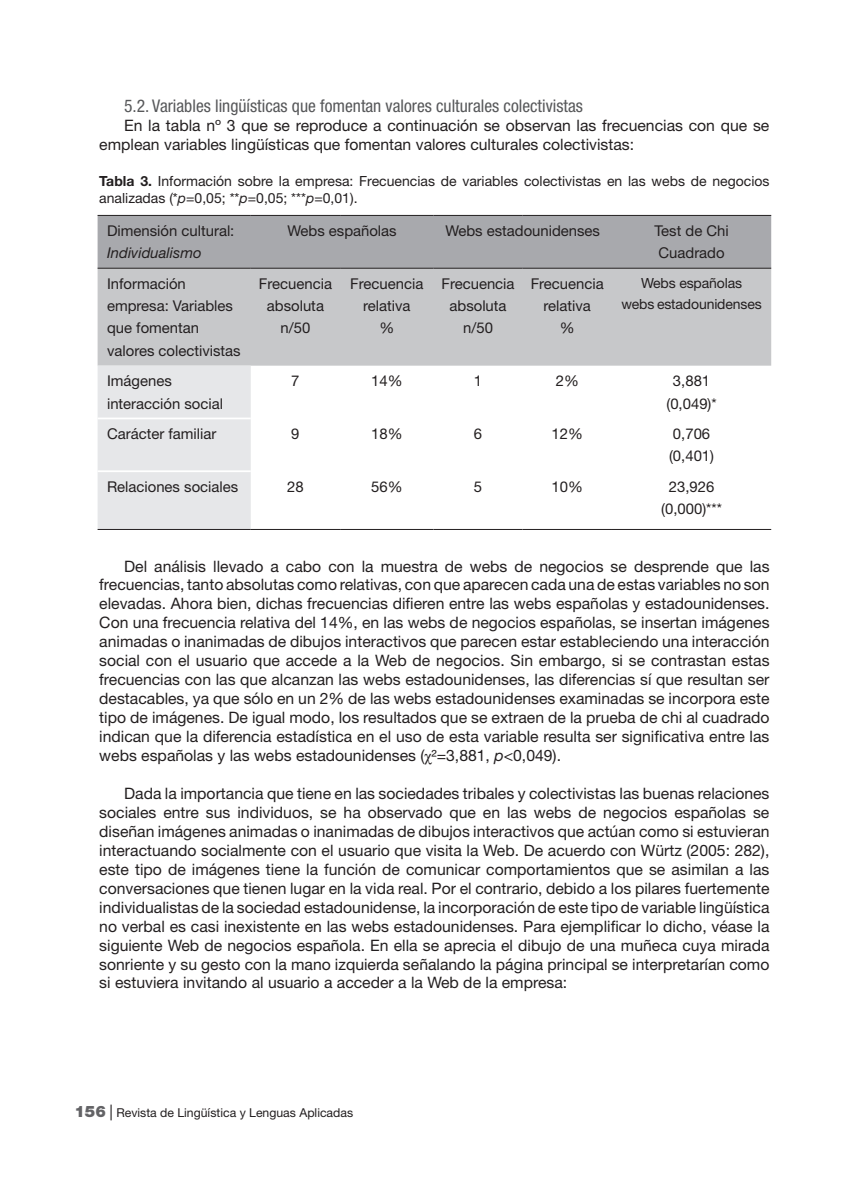
<style>
.page{position:relative;width:844px;height:1191px;background:#fff}
.page>*{position:absolute;margin:0;border:0;box-sizing:border-box;transform-origin:0 0}
.t1{font:condensed 17.5px "Helvetica Neue LT Std";color:#57585a}
.t2{font:15.75px/18.9px "Helvetica Neue LT Std";color:#231f20;text-align:justify}
.t3{font:14.88px/22.4px "Helvetica Neue LT Std";color:#231f20;text-align:center}
.t4{font:italic 14.88px "Helvetica Neue LT Std";color:#231f20}
.t5{font:14px/16.8px "Helvetica Neue LT Std";color:#231f20}
.t6{font:12.25px "Helvetica Neue LT Std";color:#231f20}
.s1{font-weight:700}
.s2{font-style:italic}
.s3{font-family:"Times New Roman"}
.s4{font-weight:900;font-size:15.75px;color:#636366}
.s5{font-size:15.75px}
</style>
<div class="page">
<div style="left:98px;top:216px;width:673px;height:52px;background:#a8a9ad"></div>
<div style="left:98px;top:269px;width:673px;height:97px;background:#c7c8ca"></div>
<div style="left:98px;top:366px;width:153px;height:163px;background:#e6e7e9"></div>
<hr style="left:98px;top:215px;width:153px;height:1px;background:#231f20">
<hr style="left:251px;top:215px;width:89px;height:1px;background:#231f20">
<hr style="left:340px;top:215px;width:93px;height:1px;background:#231f20">
<hr style="left:433px;top:215px;width:89px;height:1px;background:#231f20">
<hr style="left:522px;top:215px;width:89px;height:1px;background:#231f20">
<hr style="left:611px;top:215px;width:160px;height:1px;background:#231f20">
<hr style="left:98px;top:268px;width:153px;height:1px;background:#231f20">
<hr style="left:251px;top:268px;width:89px;height:1px;background:#231f20">
<hr style="left:340px;top:268px;width:93px;height:1px;background:#231f20">
<hr style="left:433px;top:268px;width:89px;height:1px;background:#231f20">
<hr style="left:522px;top:268px;width:89px;height:1px;background:#231f20">
<hr style="left:611px;top:268px;width:160px;height:1px;background:#231f20">
<hr style="left:98px;top:529px;width:153px;height:1px;background:#231f20">
<hr style="left:251px;top:529px;width:89px;height:1px;background:#231f20">
<hr style="left:340px;top:529px;width:93px;height:1px;background:#231f20">
<hr style="left:433px;top:529px;width:89px;height:1px;background:#231f20">
<hr style="left:522px;top:529px;width:89px;height:1px;background:#231f20">
<hr style="left:611px;top:529px;width:160px;height:1px;background:#231f20">
<hr style="left:98px;top:417px;width:153px;height:2px;background:#fff">
<hr style="left:98px;top:470px;width:153px;height:2px;background:#fff">
<p class="t1" style="left:124px;top:95px;width:460px">5.2. Variables lingüísticas que fomentan valores culturales colectivistas</p>
<p class="t2" style="left:99px;top:115px;width:671px;text-indent:25px">En la tabla nº 3 que se reproduce a continuación se observan las frecuencias con que se emplean variables lingüísticas que fomentan valores culturales colectivistas:</p>
<p class="t5" style="left:99px;top:173px;width:671px"><span class="s1">Tabla 3.</span> Información sobre la empresa: Frecuencias de variables colectivistas en las webs de negocios analizadas (*<span class="s2">p</span>=0,05; **<span class="s2">p</span>=0,05; ***<span class="s2">p</span>=0,01).</p>
<p class="t3" style="left:107px;top:219px;width:129px">Dimensión cultural:</p>
<p class="t4" style="left:107px;top:244px;width:96px">Individualismo</p>
<p class="t3" style="left:287px;top:219px;width:111px">Webs españolas</p>
<p class="t3" style="left:445px;top:219px;width:156px">Webs estadounidenses</p>
<p class="t3" style="left:654px;top:219px;width:76px;text-align:left">Test de Chi<br>Cuadrado</p>
<p class="t3" style="left:107px;top:272px;width:135px;text-align:left">Información empresa: Variables que fomentan valores colectivistas</p>
<p class="t3" style="left:259px;top:272px;width:75px">Frecuencia absoluta n/50</p>
<p class="t3" style="left:350px;top:272px;width:75px">Frecuencia relativa<br>%</p>
<p class="t3" style="left:441px;top:272px;width:75px">Frecuencia absoluta n/50</p>
<p class="t3" style="left:530px;top:272px;width:75px">Frecuencia relativa<br>%</p>
<p class="t5" style="left:621px;top:272px;width:142px;line-height:21px;text-align:center">Webs españolas<br>webs estadounidenses</p>
<p class="t3" style="left:107px;top:369px;width:117px;text-align:left">Imágenes interacción social</p>
<p class="t3" style="left:291px;top:369px;width:10px">7</p>
<p class="t3" style="left:371px;top:369px;width:33px">14%</p>
<p class="t3" style="left:474px;top:369px;width:10px">1</p>
<p class="t3" style="left:555px;top:369px;width:25px">2%</p>
<p class="t3" style="left:666px;top:369px;width:52px">3,881 (0,049)*</p>
<p class="t3" style="left:107px;top:422px;width:111px">Carácter familiar</p>
<p class="t3" style="left:291px;top:422px;width:10px">9</p>
<p class="t3" style="left:371px;top:422px;width:33px">18%</p>
<p class="t3" style="left:474px;top:422px;width:10px">6</p>
<p class="t3" style="left:551px;top:422px;width:33px">12%</p>
<p class="t3" style="left:669px;top:422px;width:46px;text-align:left">0,706 (0,401)</p>
<p class="t3" style="left:107px;top:475px;width:133px">Relaciones sociales</p>
<p class="t3" style="left:287px;top:475px;width:18px">28</p>
<p class="t3" style="left:371px;top:475px;width:33px">56%</p>
<p class="t3" style="left:474px;top:475px;width:10px">5</p>
<p class="t3" style="left:551px;top:475px;width:33px">10%</p>
<p class="t3" style="left:661px;top:475px;width:62px">23,926 (0,000)***</p>
<p class="t2" style="left:99px;top:556px;width:671px;text-indent:25px">Del análisis llevado a cabo con la muestra de webs de negocios se desprende que las frecuencias, tanto absolutas como relativas, con que aparecen cada una de estas variables no son elevadas. Ahora bien, dichas frecuencias difieren entre las webs españolas y estadounidenses.<br>Con una frecuencia relativa del 14%, en las webs de negocios españolas, se insertan imágenes animadas o inanimadas de dibujos interactivos que parecen estar estableciendo una interacción social con el usuario que accede a la Web de negocios. Sin embargo, si se contrastan estas frecuencias con las que alcanzan las webs estadounidenses, las diferencias sí que resultan ser destacables, ya que sólo en un 2% de las webs estadounidenses examinadas se incorpora este tipo de imágenes. De igual modo, los resultados que se extraen de la prueba de chi al cuadrado indican que la diferencia estadística en el uso de esta variable resulta ser significativa entre las webs españolas y las webs estadounidenses (<span class="s3">χ</span>²=3,881, <span class="s2">p</span>&lt;0,049).</p>
<p class="t2" style="left:99px;top:784px;width:671px;text-indent:25px">Dada la importancia que tiene en las sociedades tribales y colectivistas las buenas relaciones sociales entre sus individuos, se ha observado que en las webs de negocios españolas se diseñan imágenes animadas o inanimadas de dibujos interactivos que actúan como si estuvieran interactuando socialmente con el usuario que visita la Web. De acuerdo con Würtz (2005: 282), este tipo de imágenes tiene la función de comunicar comportamientos que se asimilan a las conversaciones que tienen lugar en la vida real. Por el contrario, debido a los pilares fuertemente individualistas de la sociedad estadounidense, la incorporación de este tipo de variable lingüística no verbal es casi inexistente en las webs estadounidenses. Para ejemplificar lo dicho, véase la siguiente Web de negocios española. En ella se aprecia el dibujo de una muñeca cuya mirada sonriente y su gesto con la mano izquierda señalando la página principal se interpretarían como si estuviera invitando al usuario a acceder a la Web de la empresa:</p>
<p class="t6" style="left:74px;top:1104px;width:280px"><span class="s4">156</span> <span class="s5">|</span> Revista de Lingüística y Lenguas Aplicadas</p>
</div>
